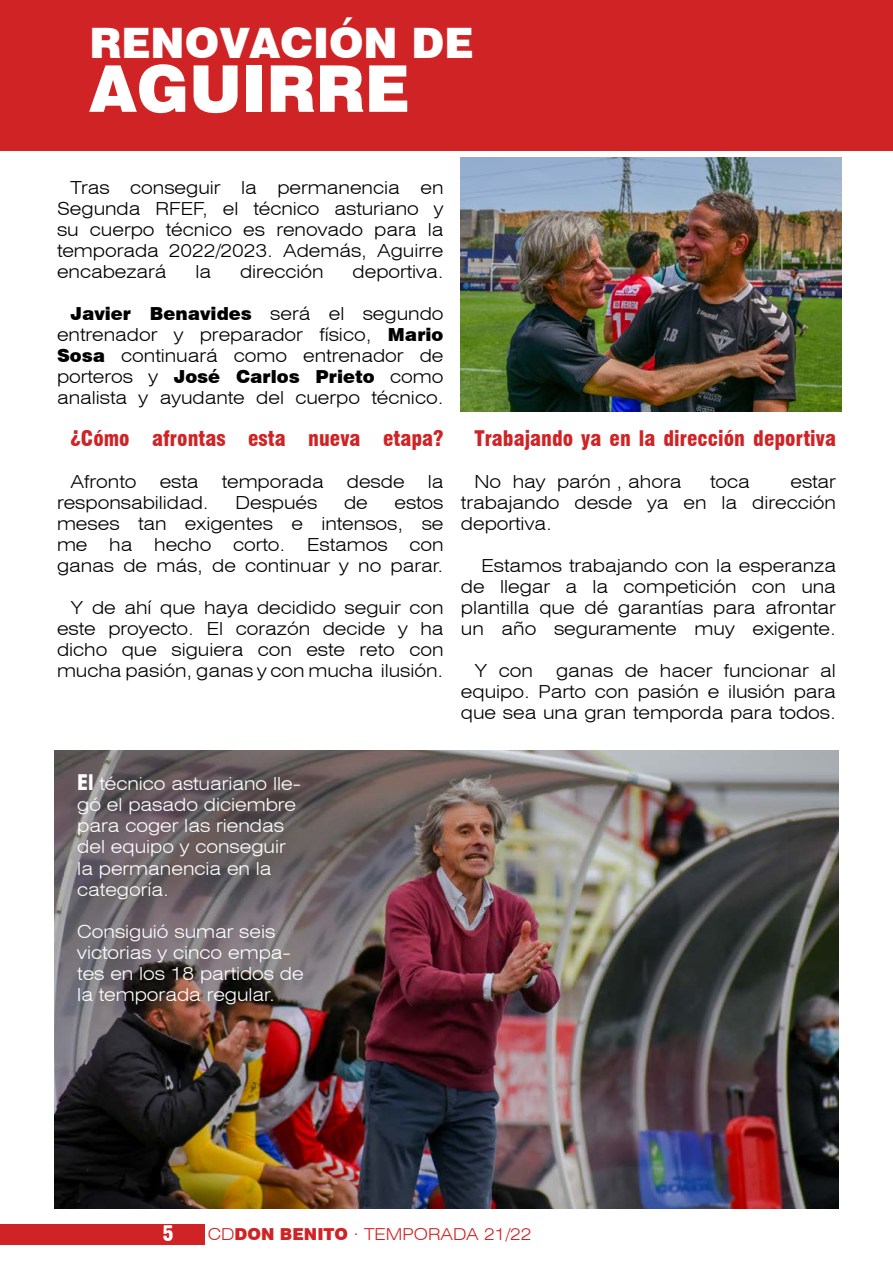
<style>
.page{position:relative;width:893px;height:1263px;background:#fff}
.page>*{position:absolute;margin:0;border:0;box-sizing:border-box;transform-origin:0 0}
.t1{font:900 64.5px "Swiss 721 BT";color:#fff}
.t2{font:900 42px "Swiss 721 BT";color:#fff}
.t3{font:900 condensed 21px "Swiss 721 BT";color:#d02325}
.t4{font:900 condensed 21px "Swiss 721 BT";color:#fff}
.t5{font:300 expanded 18px/21px "Swiss 721 BT";color:#000;text-align:justify}
.t6{font:300 expanded 18px/21px "Swiss 721 BT";color:#fff}
.t7{font:300 expanded 16.5px "Swiss 721 BT";color:#d02325}
.s1{font-weight:900;font-stretch:normal}
.s2{font-weight:900;font-stretch:condensed;font-size:21px}
</style>
<div class="page">
<img style="left:54px;top:750px;width:785px;height:459px">
<img style="left:461px;top:158px;width:381px;height:254px">
<div style="left:0;top:1224px;width:205px;height:21px;background:#d02325"></div>
<div style="left:0;top:0;width:893px;height:150px;background:#d02325"></div>
<h2 class="t2" style="left:89px;top:17px;width:386px">RENOVACIÓN DE</h2>
<h1 class="t1" style="left:89px;top:50px;width:322px">AGUIRRE</h1>
<p class="t5" style="left:57px;top:177px;width:388px;text-indent:14px">Tras conseguir la permanencia en Segunda RFEF, el técnico asturiano y su cuerpo técnico es renovado para la temporada 2022/2023. Además, Aguirre encabezará</p>
<p class="t5" style="left:195px;top:261px;width:17px">la</p>
<p class="t5" style="left:240px;top:261px;width:85px">dirección</p>
<p class="t5" style="left:353px;top:261px;width:92px">deportiva.</p>
<p class="t5" style="left:57px;top:303px;width:388px;text-indent:14px"><span class="s1">Javier Benavides</span> será el segundo entrenador y preparador físico, <span class="s1">Mario Sosa</span> continuará como entrenador de porteros y <span class="s1">José Carlos Prieto</span> como analista y ayudante del cuerpo técnico.</p>
<p class="t3" style="left:70px;top:426px;width:374px">¿Cómo afrontas esta nueva etapa?</p>
<p class="t5" style="left:70px;top:471px;width:67px">Afronto</p>
<p class="t5" style="left:160px;top:471px;width:40px">esta</p>
<p class="t5" style="left:222px;top:471px;width:103px">temporada</p>
<p class="t5" style="left:347px;top:471px;width:59px">desde</p>
<p class="t5" style="left:428px;top:471px;width:17px">la</p>
<p class="t5" style="left:57px;top:492px;width:153px">responsabilidad.</p>
<p class="t5" style="left:235px;top:492px;width:83px">Después</p>
<p class="t5" style="left:344px;top:492px;width:25px">de</p>
<p class="t5" style="left:57px;top:492px;width:388px;text-indent:337px">estos meses tan exigentes e intensos, se me ha hecho corto. Estamos con ganas de más, de continuar y no parar.</p>
<p class="t5" style="left:57px;top:597px;width:388px;text-indent:14px">Y de ahí que haya decidido seguir con este proyecto. El corazón decide y ha dicho que siguiera con este reto con mucha pasión, ganas y con mucha ilusión.</p>
<p class="t3" style="left:474px;top:425px;width:363px">Trabajando ya en la dirección deportiva</p>
<p class="t5" style="left:474px;top:471px;width:208px">No hay parón , ahora</p>
<p class="t5" style="left:710px;top:471px;width:41px">toca</p>
<p class="t5" style="left:461px;top:471px;width:377px;text-indent:329px">estar trabajando desde ya en la dirección deportiva.</p>
<p class="t5" style="left:461px;top:555px;width:377px;text-indent:21px">Estamos trabajando con la esperanza de llegar a la competición con una plantilla que dé garantías para afrontar un año seguramente muy exigente.</p>
<p class="t5" style="left:474px;top:660px;width:60px">Y con</p>
<p class="t5" style="left:461px;top:660px;width:376px;text-indent:95px">ganas de hacer funcionar al equipo. Parto con pasión e ilusión para que sea una gran temporda para todos.</p>
<p class="t6" style="left:77px;top:773px;width:225px"><span class="s2">El</span> técnico astuariano lle&shy;gó el pasado diciembre para coger las riendas del equipo y conseguir la permanencia en la categoría.</p>
<p class="t6" style="left:77px;top:920px;width:228px">Consiguió sumar seis victorias y cinco empa&shy;tes en los 18 partidos de la temporada regular.</p>
<p class="t4" style="left:162px;top:1221px;width:13px">5</p>
<p class="t7" style="left:208px;top:1224px;width:325px">CD<span class="s1">DON BENITO</span> · TEMPORADA 21/22</p>
</div>
